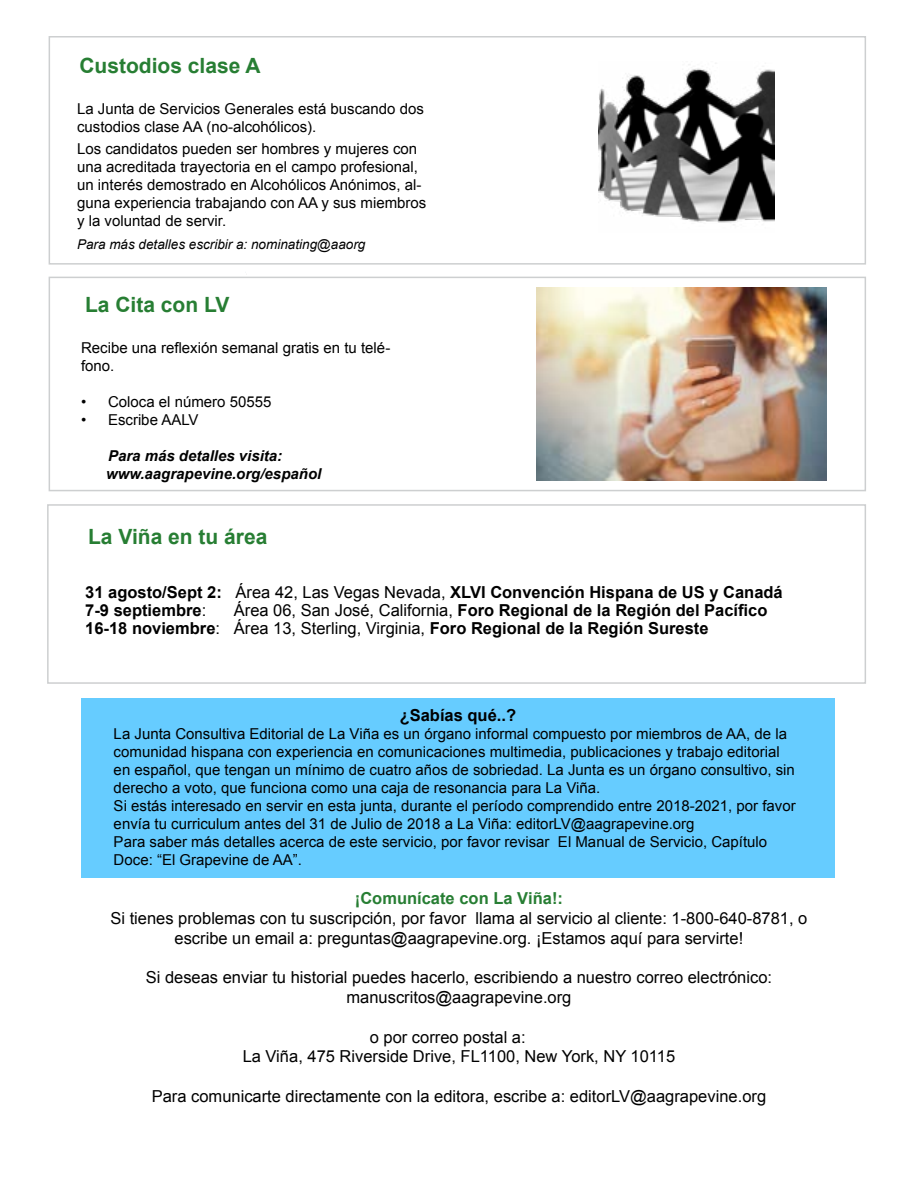
<style>
.page{position:relative;width:918px;height:1188px;background:#fff}
.page>*{position:absolute;margin:0;border:0;box-sizing:border-box;transform-origin:0 0}
.t1{font:700 21px "Arial";color:#277e33}
.t2{font:16.5px/19.8px "Arial";color:#000;text-align:center}
.t3{font:700 16.5px/18px "Arial";color:#000}
.t4{font:700 16.5px "Arial";color:#277e33}
.t5{font:15px/18px "Arial";color:#000}
.t6{font:italic 700 15px/18px "Arial";color:#000}
.t7{font:italic 13.5px "Arial";color:#000}
.s1{font-weight:400}
</style>
<div class="page">
<div style="left:81px;top:698px;width:754px;height:180px;background:#6cf"></div>
<div style="left:47px;top:504px;width:819px;height:180px;border:2px solid #cdcfd0"></div>
<div style="left:49px;top:36px;width:817px;height:229px;border:2px solid #cdcfd0"></div>
<div style="left:49px;top:277px;width:817px;height:214px;border:2px solid #cdcfd0"></div>
<img style="left:537px;top:287px;width:290px;height:194px">
<img style="left:598px;top:63px;width:176px;height:162px">
<h1 class="t1" style="left:79px;top:52px;width:183px">Custodios clase A</h1>
<p class="t5" style="left:77px;top:100px;width:348px">La Junta de Servicios Generales está buscando dos custodios clase AA (no-alcohólicos).</p>
<p class="t5" style="left:77px;top:140px;width:351px">Los candidatos pueden ser hombres y mujeres con una acreditada trayectoria en el campo profesional, un interés demostrado en Alcohólicos Anónimos, al&shy;guna experiencia trabajando con AA y sus miembros y la voluntad de servir.</p>
<p class="t7" style="left:77px;top:235px;width:290px">Para más detalles escribir a: nominating@aaorg</p>
<h1 class="t1" style="left:85px;top:291px;width:146px">La Cita con LV</h1>
<p class="t5" style="left:81px;top:339px;width:311px">Recibe una reflexión semanal gratis en tu telé&shy;fono.</p>
<p class="t5" style="left:81px;top:393px;width:192px">• Coloca el número 50555</p>
<p class="t5" style="left:81px;top:411px;width:119px">• Escribe AALV</p>
<p class="t6" style="left:106px;top:447px;width:217px">Para más detalles visita: www.aagrapevine.org/español</p>
<h1 class="t1" style="left:88px;top:523px;width:181px">La Viña en tu área</h1>
<p class="t3" style="left:85px;top:584px;width:699px">31 agosto/Sept 2: <span class="s1">Área 42, Las Vegas Nevada,</span> XLVI Convención Hispana de US y Canadá<br>7-9 septiembre<span class="s1">:</span></p>
<p class="t3" style="left:85px;top:602px;width:684px;text-indent:149px"><span class="s1">Área 06, San José, California,</span> Foro Regional de la Región del Pacífico<br>16-18 noviembre<span class="s1">: Área 13, Sterling, Virginia,</span> Foro Regional de la Región Sureste</p>
<p class="t3" style="left:400px;top:707px;width:118px">¿Sabías qué..?</p>
<p class="t5" style="left:114px;top:725px;width:684px">La Junta Consultiva Editorial de La Viña es un órgano informal compuesto por miembros de AA, de la comunidad hispana con experiencia en comunicaciones multimedia, publicaciones y trabajo editorial en español, que tengan un mínimo de cuatro años de sobriedad. La Junta es un órgano consultivo, sin derecho a voto, que funciona como una caja de resonancia para La Viña.<br>Si estás interesado en servir en esta junta, durante el período comprendido entre 2018-2021, por favor envía tu curriculum antes del 31 de Julio de 2018 a La Viña: editorLV@aagrapevine.org<br>Para saber más detalles acerca de este servicio, por favor revisar El Manual de Servicio, Capítulo Doce: “El Grapevine de AA”.</p>
<p class="t4" style="left:355px;top:887px;width:210px">¡Comunícate con La Viña!:</p>
<p class="t2" style="left:110px;top:908px;width:699px">Si tienes problemas con tu suscripción, por favor llama al servicio al cliente: 1-800-640-8781, o escribe un email a: preguntas@aagrapevine.org. ¡Estamos aquí para servirte!</p>
<p class="t2" style="left:146px;top:968px;width:628px">Si deseas enviar tu historial puedes hacerlo, escribiendo a nuestro correo electrónico: manuscritos@aagrapevine.org</p>
<p class="t2" style="left:243px;top:1027px;width:434px;text-align:left;text-indent:127px">o por correo postal a:<br>La Viña, 475 Riverside Drive, FL1100, New York, NY 10115</p>
<p class="t2" style="left:152px;top:1087px;width:616px">Para comunicarte directamente con la editora, escribe a: editorLV@aagrapevine.org</p>
</div>
